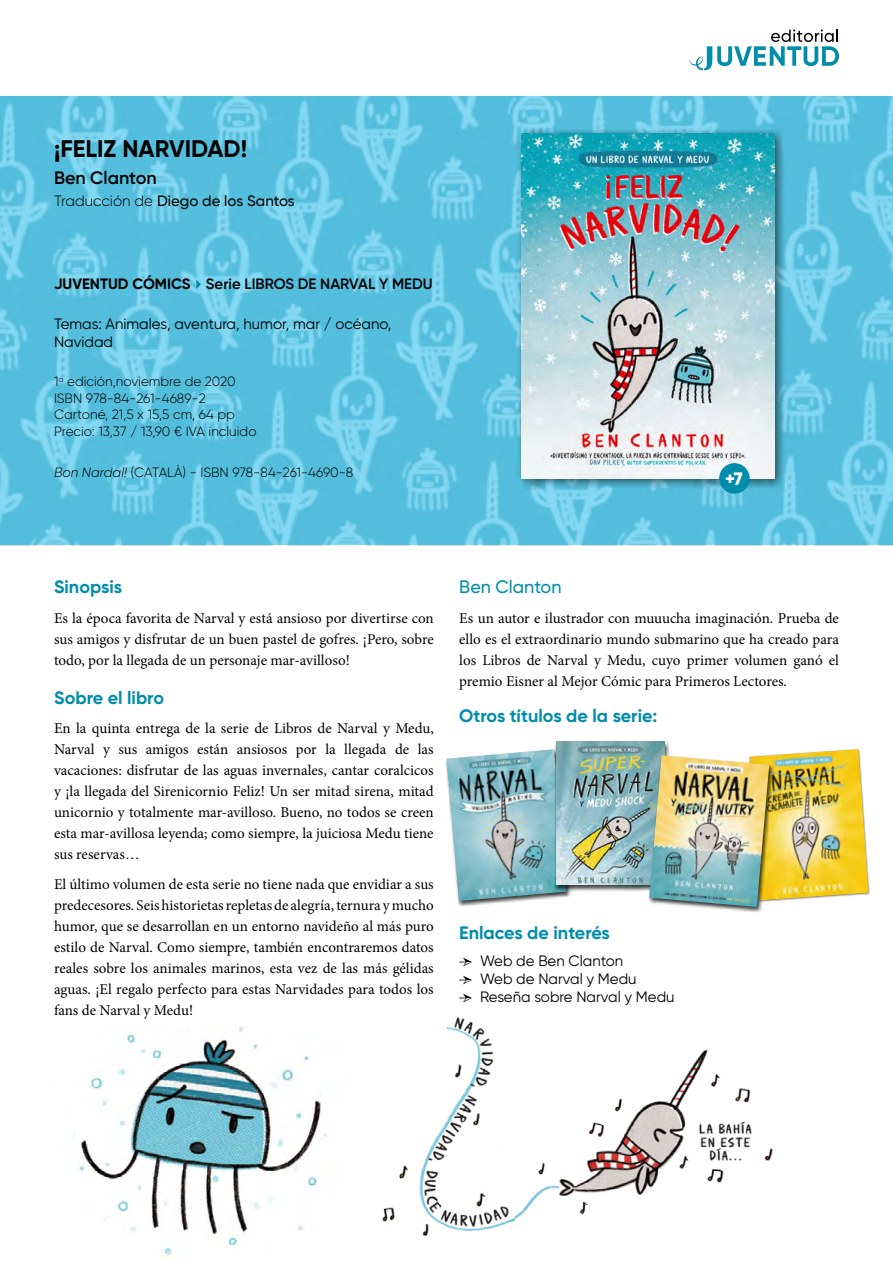
<style>
.page{position:relative;width:893px;height:1263px;background:#fff}
.page>*{position:absolute;margin:0;border:0;box-sizing:border-box;transform-origin:0 0}
.t1{font:700 24px "Gilroy";color:#000}
.t2{font:700 18px "Gilroy";color:#008dab}
.t3{font:600 18px "Gilroy";color:#000}
.t4{font:500 18px "Gilroy";color:#008dab}
.t5{font:800 18px "Gilroy";color:#fff}
.t6{font:15px/21px "Minion Pro";color:#000;text-align:justify}
.t7{font:15px/18px "Gilroy";color:#000}
.t8{font:600 15px "Gilroy";color:#000}
.t9{font:500 15px "Gilroy";color:#000}
.t10{font:300 13.5px/16.5px "Gilroy";color:#000}
.s1{font-weight:300}
.s2{font-weight:700}
.s3{color:#0089a3}
.s4{font-style:italic}
.s5{font-family:"Minion Pro"}
</style>
<div class="page">
<img style="left:0;top:96px;width:893px;height:449px">
<div style="left:749px;top:749px;width:121px;height:153px;background:#000;opacity:.5"></div>
<img style="left:750px;top:749px;width:118px;height:151px">
<svg style="left:690px;top:29px;width:149px;height:41px"></svg>
<div style="left:445px;top:749px;width:126px;height:158px;background:#000;opacity:.75"></div>
<img style="left:446px;top:749px;width:120px;height:152px">
<div style="left:554px;top:741px;width:115px;height:150px;background:#000;opacity:.75"></div>
<img style="left:556px;top:742px;width:108px;height:143px">
<div style="left:647px;top:755px;width:127px;height:158px;background:#000;opacity:.75"></div>
<img style="left:649px;top:755px;width:120px;height:152px">
<div style="left:515px;top:128px;width:271px;height:361px;background:#000;opacity:.6"></div>
<img style="left:521px;top:134px;width:253px;height:344px">
<div style="left:719px;top:463px;width:31px;height:31px;background:#008dab;border-radius:50%"></div>
<img style="left:382px;top:1017px;width:133px;height:219px">
<img style="left:515px;top:1049px;width:258px;height:170px">
<img style="left:73px;top:1026px;width:254px;height:235px">
<h1 class="t1" style="left:54px;top:134px;width:195px">¡FELIZ NARVIDAD!</h1>
<p class="t3" style="left:54px;top:166px;width:104px">Ben Clanton</p>
<p class="t9" style="left:54px;top:192px;width:242px"><span class="s1">Traducción de</span> Diego de los Santos</p>
<p class="t8" style="left:54px;top:275px;width:380px"><span class="s2">JUVENTUD CÓMICS</span><span class="s3">✔</span>Serie LIBROS DE NARVAL Y MEDU</p>
<p class="t7" style="left:54px;top:315px;width:339px">Temas: Animales, aventura, humor, mar / océano,<br>Navidad</p>
<p class="t10" style="left:54px;top:373px;width:204px">1<sup>a</sup> edición,noviembre de 2020<br>ISBN 978-84-261-4689-2<br>Cartoné, 21,5 x 15,5 cm, 64 pp<br>Precio: 13,37 / 13,90 € IVA incluido</p>
<p class="t10" style="left:54px;top:464px;width:301px"><span class="s4">Bon Nardal!</span> (CATALÀ) - ISBN 978-84-261-4690-8</p>
<p class="t5" style="left:725px;top:467px;width:19px">+7</p>
<p class="t2" style="left:54px;top:576px;width:70px">Sinopsis</p>
<p class="t6" style="left:54px;top:608px;width:381px">Es la época favorita de Narval y está ansioso por divertirse con sus amigos y disfrutar de un buen pastel de gofres. ¡Pero, sobre todo, por la llegada de un personaje mar-avilloso!</p>
<p class="t2" style="left:54px;top:686px;width:112px">Sobre el libro</p>
<p class="t6" style="left:54px;top:718px;width:381px">En la quinta entrega de la serie de Libros de Narval y Medu, Narval y sus amigos están ansiosos por la llegada de las vacaciones: disfrutar de las aguas invernales, cantar coralcicos y ¡la llegada del Sirenicornio Feliz! Un ser mitad sirena, mitad unicornio y totalmente mar-avilloso. Bueno, no todos se creen esta mar-avillosa leyenda; como siempre, la juiciosa Medu tiene sus reservas…</p>
<p class="t6" style="left:54px;top:873px;width:381px">El último volumen de esta serie no tiene nada que envidiar a sus predecesores. Seis historietas repletas de alegría, ternura y mucho humor, que se desarrollan en un entorno navideño al más puro estilo de Narval. Como siempre, también encontraremos datos reales sobre los animales marinos, esta vez de las más gélidas aguas. ¡El regalo perfecto para estas Narvidades para todos los fans de Narval y Medu!</p>
<p class="t4" style="left:459px;top:576px;width:104px">Ben Clanton</p>
<p class="t6" style="left:459px;top:608px;width:381px">Es un autor e ilustrador con muuucha imaginación. Prueba de ello es el extraordinario mundo submarino que ha creado para los Libros de Narval y Medu, cuyo primer volumen ganó el premio Eisner al Mejor Cómic para Primeros Lectores.</p>
<p class="t2" style="left:459px;top:704px;width:200px">Otros títulos de la serie:</p>
<p class="t2" style="left:459px;top:921px;width:152px">Enlaces de interés</p>
<p class="t7" style="left:459px;top:951px;width:166px"><span class="s5">→</span> Web de Ben Clanton</p>
<p class="t7" style="left:459px;top:969px;width:179px"><span class="s5">→</span> Web de Narval y Medu</p>
<p class="t7" style="left:459px;top:987px;width:217px"><span class="s5">→</span> Reseña sobre Narval y Medu</p>
</div>
